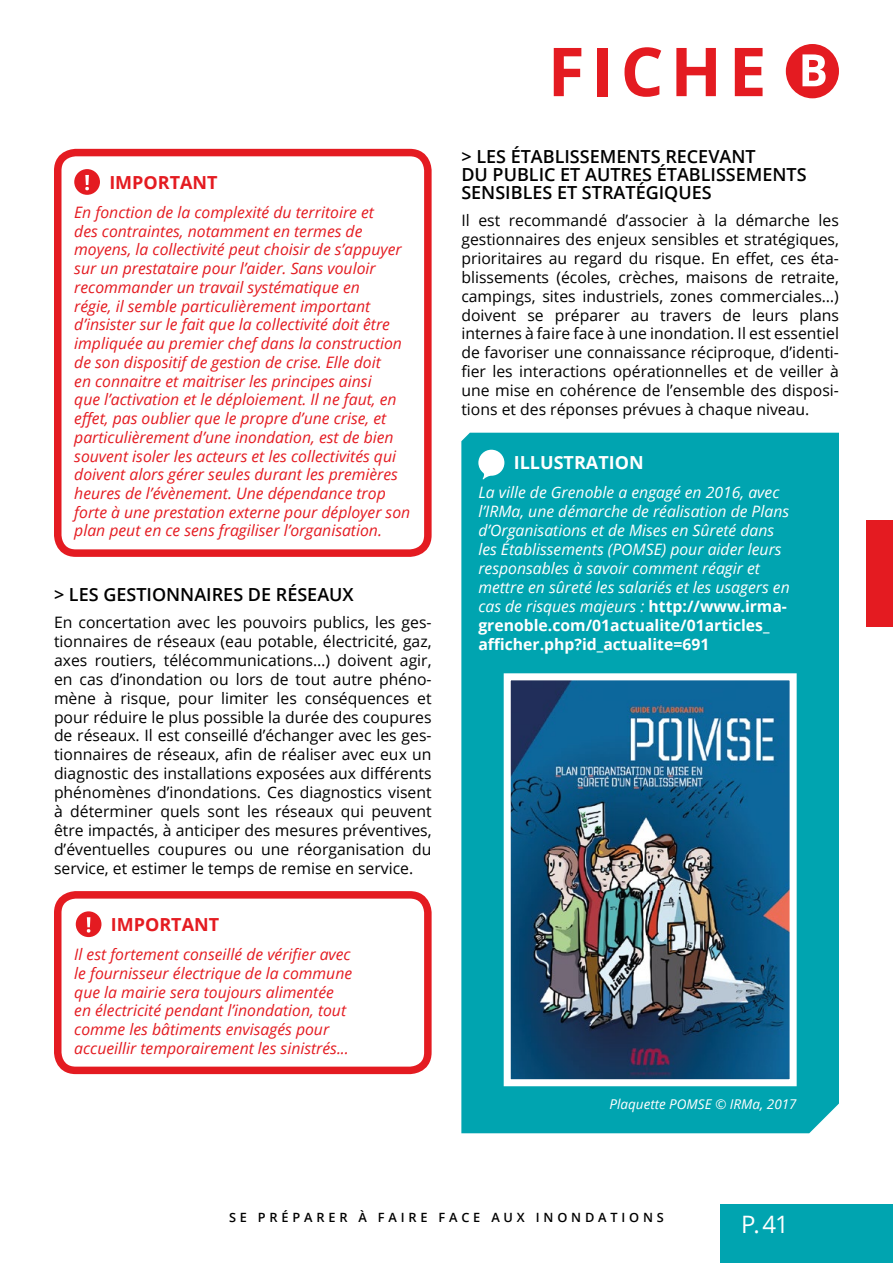
<style>
.page{position:relative;width:893px;height:1263px;background:#fff}
.page>*{position:absolute;margin:0;border:0;box-sizing:border-box;transform-origin:0 0}
.t1{font:700 67.5px "Open Sans";letter-spacing:.1em;color:#e41b21}
.t2{font:24px "Open Sans";color:#fff}
.t3{font:600 18px/18px "Open Sans";color:#000}
.t4{font:700 18px "Open Sans";color:#e41b21}
.t5{font:700 18px "Open Sans";color:#fff}
.t6{font:15.75px/18.9px "Open Sans";color:#000;text-align:justify}
.t7{font:italic 15.75px/18.8px "Open Sans";color:#e41b21}
.t8{font:italic 15.75px/18.9px "Open Sans";color:#fff}
.t9{font:italic 13.5px "Open Sans";color:#fff}
.t10{font:600 12.75px "Open Sans";letter-spacing:.3em;color:#000}
.s1{font-weight:700;font-style:normal}
</style>
<div class="page">
<div style="left:461px;top:433px;width:378px;height:700px;background:#00a4b0"></div>
<svg style="left:478px;top:450px;width:26px;height:30px"></svg>
<svg style="left:74px;top:169px;width:26px;height:26px"></svg>
<div style="left:54px;top:149px;width:378px;height:408px;border:8px solid #e41b21;border-radius:18px"></div>
<svg style="left:76px;top:911px;width:25px;height:26px"></svg>
<div style="left:54px;top:891px;width:378px;height:183px;border:8px solid #e41b21;border-radius:18px"></div>
<svg style="left:786px;top:44px;width:53px;height:54px"></svg>
<img style="left:512px;top:681px;width:277px;height:397px">
<div style="left:504px;top:673px;width:293px;height:413px;border:7px solid #fff"></div>
<div style="left:866px;top:520px;width:27px;height:107px;background:#e41b21"></div>
<div style="left:720px;top:1204px;width:173px;height:59px;background:#00a4b0"></div>
<p class="t4" style="left:109px;top:170px;width:110px">IMPORTANT</p>
<p class="t7" style="left:74px;top:202px;width:337px">En fonction de la complexité du territoire et<br>des contraintes, notamment en termes de moyens, la collectivité peut choisir de s’appuyer sur un prestataire pour l’aider. Sans vouloir recommander un travail systématique en<br>régie, il semble particulièrement important d’insister sur le fait que la collectivité doit être impliquée au premier chef dans la construction de son dispositif de gestion de crise. Elle doit<br>en connaitre et maitriser les principes ainsi<br>que l’activation et le déploiement. Il ne faut, en effet, pas oublier que le propre d’une crise, et particulièrement d’une inondation, est de bien souvent isoler les acteurs et les collectivités qui doivent alors gérer seules durant les premières heures de l’évènement. Une dépendance trop forte à une prestation externe pour déployer son plan peut en ce sens fragiliser l’organisation.</p>
<p class="t3" style="left:54px;top:585px;width:301px">&gt; LES GESTIONNAIRES DE RÉSEAUX</p>
<p class="t6" style="left:54px;top:612px;width:379px">En concertation avec les pouvoirs publics, les ges&shy;tionnaires de réseaux (eau potable, électricité, gaz, axes routiers, télécommunications…) doivent agir, en cas d’inondation ou lors de tout autre phéno&shy;mène à risque, pour limiter les conséquences et pour réduire le plus possible la durée des coupures de réseaux. Il est conseillé d’échanger avec les ges&shy;tionnaires de réseaux, afin de réaliser avec eux un diagnostic des installations exposées aux différents phénomènes d’inondations. Ces diagnostics visent à déterminer quels sont les réseaux qui peuvent être impactés, à anticiper des mesures préventives, d’éventuelles coupures ou une réorganisation du service, et estimer le temps de remise en service.</p>
<p class="t4" style="left:111px;top:912px;width:110px">IMPORTANT</p>
<p class="t7" style="left:74px;top:944px;width:279px">Il est fortement conseillé de vérifier avec le fournisseur électrique de la commune que la mairie sera toujours alimentée en électricité pendant l’inondation, tout comme les bâtiments envisagés pour accueillir temporairement les sinistrés...</p>
<h1 class="t1" style="left:548px;top:24px;width:220px">FICHE</h1>
<p class="t3" style="left:461px;top:147px;width:347px">&gt; LES ÉTABLISSEMENTS RECEVANT<br>DU PUBLIC ET AUTRES ÉTABLISSEMENTS<br>SENSIBLES ET STRATÉGIQUES</p>
<p class="t6" style="left:461px;top:210px;width:379px">Il est recommandé d’associer à la démarche les gestionnaires des enjeux sensibles et stratégiques, prioritaires au regard du risque. En effet, ces éta&shy;blissements (écoles, crèches, maisons de retraite, campings, sites industriels, zones commerciales…) doivent se préparer au travers de leurs plans internes à faire face à une inondation. Il est essentiel de favoriser une connaissance réciproque, d’identi&shy;fier les interactions opérationnelles et de veiller à une mise en cohérence de l’ensemble des disposi&shy;tions et des réponses prévues à chaque niveau.</p>
<p class="t5" style="left:514px;top:450px;width:131px">ILLUSTRATION</p>
<p class="t8" style="left:478px;top:483px;width:313px">La ville de Grenoble a engagé en 2016, avec l’IRMa, une démarche de réalisation de Plans d’Organisations et de Mises en Sûreté dans les Établissements (POMSE) pour aider leurs responsables à savoir comment réagir et mettre en sûreté les salariés et les usagers en cas de risques majeurs : <span class="s1">http://www.irma&shy;grenoble.com/01actualite/01articles_ afficher.php?id_actualite=691</span></p>
<p class="t9" style="left:609px;top:1095px;width:189px">Plaquette POMSE © IRMa, 2017</p>
<p class="t10" style="left:229px;top:1209px;width:436px">SE PRÉPARER À FAIRE FACE AUX INONDATIONS</p>
<h2 class="t2" style="left:741px;top:1208px;width:49px">P. 41</h2>
</div>
